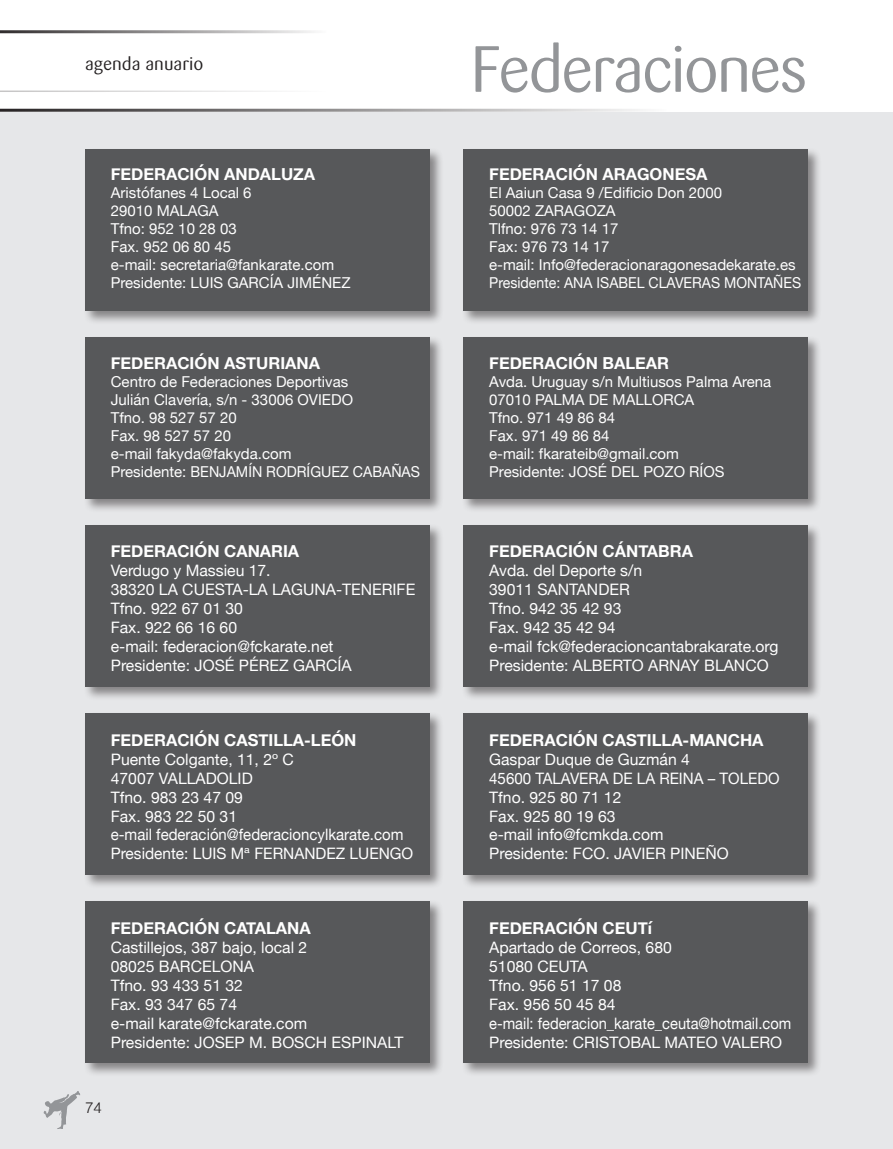
<style>
.page{position:relative;width:893px;height:1149px;background:#fff}
.page>*{position:absolute;margin:0;border:0;box-sizing:border-box;transform-origin:0 0}
.t1{font:64.5px "Sari";letter-spacing:-.04em;color:#939598}
.t2{font:18px "Sari";color:#231f20}
.t3{font:700 16.5px "Helvetica Neue";color:#fff}
.t4{font:15.75px "Helvetica Neue";color:#fff}
.t5{font:15.75px "Helvetica Neue";color:#fff;scale:.93 1}
.t6{font:15.75px "Helvetica Neue";color:#fff;scale:.95 1}
.t7{font:15.75px "Helvetica Neue";color:#fff;scale:.96 1}
.t8{font:15px "Helvetica Neue";color:#fff}
.t9{font:15px "Helvetica Neue";color:#fff;scale:.94 1}
.t10{font:300 15px "Helvetica";color:#231f20}
</style>
<div class="page">
<div style="left:0;top:112px;width:893px;height:1036px;background:#e6e7e9"></div>
<hr style="left:0;top:109px;width:667px;height:3px;background:#231f20">
<hr style="left:0;top:30px;width:327px;height:3px;background:#231f20">
<hr style="left:0;top:90px;width:327px;height:2px;background:#231f20">
<svg style="left:43px;top:1091px;width:37px;height:37px"></svg>
<div style="left:83px;top:147px;width:361px;height:178px;background:#231f20;opacity:.5"></div>
<div style="left:85px;top:149px;width:344px;height:161px;background:#57585a"></div>
<div style="left:461px;top:147px;width:361px;height:178px;background:#231f20;opacity:.5"></div>
<div style="left:463px;top:149px;width:345px;height:161px;background:#57585a"></div>
<div style="left:83px;top:335px;width:361px;height:178px;background:#231f20;opacity:.5"></div>
<div style="left:85px;top:337px;width:344px;height:161px;background:#57585a"></div>
<div style="left:461px;top:335px;width:361px;height:178px;background:#231f20;opacity:.5"></div>
<div style="left:463px;top:337px;width:345px;height:161px;background:#57585a"></div>
<div style="left:83px;top:522px;width:361px;height:179px;background:#231f20;opacity:.5"></div>
<div style="left:85px;top:525px;width:344px;height:161px;background:#57585a"></div>
<div style="left:461px;top:522px;width:361px;height:179px;background:#231f20;opacity:.5"></div>
<div style="left:463px;top:525px;width:345px;height:161px;background:#57585a"></div>
<div style="left:83px;top:710px;width:361px;height:179px;background:#231f20;opacity:.5"></div>
<div style="left:85px;top:713px;width:344px;height:161px;background:#57585a"></div>
<div style="left:461px;top:710px;width:361px;height:179px;background:#231f20;opacity:.5"></div>
<div style="left:463px;top:713px;width:345px;height:161px;background:#57585a"></div>
<div style="left:83px;top:898px;width:361px;height:179px;background:#231f20;opacity:.5"></div>
<div style="left:85px;top:901px;width:344px;height:161px;background:#57585a"></div>
<div style="left:461px;top:898px;width:361px;height:179px;background:#231f20;opacity:.5"></div>
<div style="left:463px;top:901px;width:345px;height:161px;background:#57585a"></div>
<p class="t2" style="left:85px;top:53px;width:120px">agenda anuario</p>
<p class="t3" style="left:111px;top:161px;width:206px">FEDERACIÓN ANDALUZA</p>
<p class="t8" style="left:111px;top:182px;width:142px">Aristófanes 4 Local 6</p>
<p class="t8" style="left:111px;top:200px;width:109px">29010 MALAGA</p>
<p class="t8" style="left:111px;top:218px;width:127px">Tfno: 952 10 28 03</p>
<p class="t8" style="left:111px;top:236px;width:122px">Fax. 952 06 80 45</p>
<p class="t8" style="left:111px;top:254px;width:225px">e-mail: secretaria@fankarate.com</p>
<p class="t8" style="left:111px;top:272px;width:241px">Presidente: LUIS GARCÍA JIMÉNEZ</p>
<p class="t3" style="left:111px;top:350px;width:211px">FEDERACIÓN ASTURIANA</p>
<p class="t8" style="left:111px;top:370px;width:239px">Centro de Federaciones Deportivas</p>
<p class="t8" style="left:111px;top:388px;width:244px">Julián Clavería, s/n - 33006 OVIEDO</p>
<p class="t8" style="left:111px;top:406px;width:127px">Tfno. 98 527 57 20</p>
<p class="t8" style="left:111px;top:424px;width:122px">Fax. 98 527 57 20</p>
<p class="t8" style="left:111px;top:442px;width:182px">e-mail fakyda@fakyda.com</p>
<p class="t8" style="left:111px;top:460px;width:311px">Presidente: BENJAMÍN RODRÍGUEZ CABAÑAS</p>
<p class="t3" style="left:111px;top:538px;width:190px">FEDERACIÓN CANARIA</p>
<p class="t4" style="left:111px;top:559px;width:161px">Verdugo y Massieu 17.</p>
<p class="t4" style="left:111px;top:578px;width:306px">38320 LA CUESTA-LA LAGUNA-TENERIFE</p>
<p class="t4" style="left:111px;top:597px;width:134px">Tfno. 922 67 01 30</p>
<p class="t4" style="left:111px;top:616px;width:128px">Fax. 922 66 16 60</p>
<p class="t4" style="left:111px;top:635px;width:224px">e-mail: federacion@fckarate.net</p>
<p class="t4" style="left:111px;top:653px;width:242px">Presidente: JOSÉ PÉREZ GARCÍA</p>
<p class="t3" style="left:111px;top:727px;width:247px">FEDERACIÓN CASTILLA-LEÓN</p>
<p class="t4" style="left:111px;top:747px;width:185px">Puente Colgante, 11, 2º C</p>
<p class="t4" style="left:111px;top:766px;width:143px">47007 VALLADOLID</p>
<p class="t4" style="left:111px;top:785px;width:134px">Tfno. 983 23 47 09</p>
<p class="t4" style="left:111px;top:804px;width:128px">Fax. 983 22 50 31</p>
<p class="t6" style="left:111px;top:823px;width:310px">e-mail federación@federacioncylkarate.com</p>
<p class="t4" style="left:111px;top:842px;width:304px">Presidente: LUIS Mª FERNANDEZ LUENGO</p>
<p class="t3" style="left:111px;top:915px;width:201px">FEDERACIÓN CATALANA</p>
<p class="t4" style="left:111px;top:936px;width:198px">Castillejos, 387 bajo, local 2</p>
<p class="t4" style="left:111px;top:955px;width:145px">08025 BARCELONA</p>
<p class="t4" style="left:111px;top:973px;width:134px">Tfno. 93 433 51 32</p>
<p class="t4" style="left:111px;top:992px;width:128px">Fax. 93 347 65 74</p>
<p class="t4" style="left:111px;top:1011px;width:198px">e-mail karate@fckarate.com</p>
<p class="t4" style="left:111px;top:1030px;width:294px">Presidente: JOSEP M. BOSCH ESPINALT</p>
<p class="t10" style="left:85px;top:1094px;width:18px">74</p>
<p class="t1" style="left:470px;top:32px;width:339px">Federaciones</p>
<p class="t3" style="left:489px;top:161px;width:220px">FEDERACIÓN ARAGONESA</p>
<p class="t8" style="left:489px;top:182px;width:235px">El Aaiun Casa 9 /Edificio Don 2000</p>
<p class="t8" style="left:489px;top:200px;width:128px">50002 ZARAGOZA</p>
<p class="t8" style="left:489px;top:218px;width:131px">Tlfno: 976 73 14 17</p>
<p class="t8" style="left:489px;top:236px;width:122px">Fax: 976 73 14 17</p>
<p class="t8" style="left:489px;top:254px;width:308px">e-mail: Info@federacionaragonesadekarate.es</p>
<p class="t9" style="left:489px;top:272px;width:333px">Presidente: ANA ISABEL CLAVERAS MONTAÑES</p>
<p class="t3" style="left:489px;top:350px;width:181px">FEDERACIÓN BALEAR</p>
<p class="t8" style="left:489px;top:370px;width:284px">Avda. Uruguay s/n Multiusos Palma Arena</p>
<p class="t8" style="left:489px;top:388px;width:207px">07010 PALMA DE MALLORCA</p>
<p class="t8" style="left:489px;top:406px;width:127px">Tfno. 971 49 86 84</p>
<p class="t8" style="left:489px;top:424px;width:122px">Fax. 971 49 86 84</p>
<p class="t8" style="left:489px;top:442px;width:191px">e-mail: fkarateib@gmail.com</p>
<p class="t8" style="left:489px;top:460px;width:237px">Presidente: JOSÉ DEL POZO RÍOS</p>
<p class="t3" style="left:489px;top:538px;width:205px">FEDERACIÓN CÁNTABRA</p>
<p class="t4" style="left:489px;top:559px;width:154px">Avda. del Deporte s/n</p>
<p class="t4" style="left:489px;top:578px;width:142px">39011 SANTANDER</p>
<p class="t4" style="left:489px;top:597px;width:134px">Tfno. 942 35 42 93</p>
<p class="t4" style="left:489px;top:616px;width:128px">Fax. 942 35 42 94</p>
<p class="t4" style="left:489px;top:635px;width:291px">e-mail fck@federacioncantabrakarate.org</p>
<p class="t4" style="left:489px;top:653px;width:281px">Presidente: ALBERTO ARNAY BLANCO</p>
<p class="t3" style="left:489px;top:727px;width:276px">FEDERACIÓN CASTILLA-MANCHA</p>
<p class="t4" style="left:489px;top:747px;width:202px">Gaspar Duque de Guzmán 4</p>
<p class="t7" style="left:489px;top:766px;width:304px">45600 TALAVERA DE LA REINA – TOLEDO</p>
<p class="t4" style="left:489px;top:785px;width:134px">Tfno. 925 80 71 12</p>
<p class="t4" style="left:489px;top:804px;width:128px">Fax. 925 80 19 63</p>
<p class="t4" style="left:489px;top:823px;width:176px">e-mail info@fcmkda.com</p>
<p class="t4" style="left:489px;top:842px;width:241px">Presidente: FCO. JAVIER PINEÑO</p>
<p class="t3" style="left:489px;top:915px;width:164px">FEDERACIÓN CEUTí</p>
<p class="t4" style="left:489px;top:936px;width:184px">Apartado de Correos, 680</p>
<p class="t4" style="left:489px;top:955px;width:100px">51080 CEUTA</p>
<p class="t4" style="left:489px;top:973px;width:134px">Tfno. 956 51 17 08</p>
<p class="t4" style="left:489px;top:992px;width:128px">Fax. 956 50 45 84</p>
<p class="t5" style="left:489px;top:1011px;width:326px">e-mail: federacion_karate_ceuta@hotmail.com</p>
<p class="t4" style="left:489px;top:1030px;width:295px">Presidente: CRISTOBAL MATEO VALERO</p>
</div>
